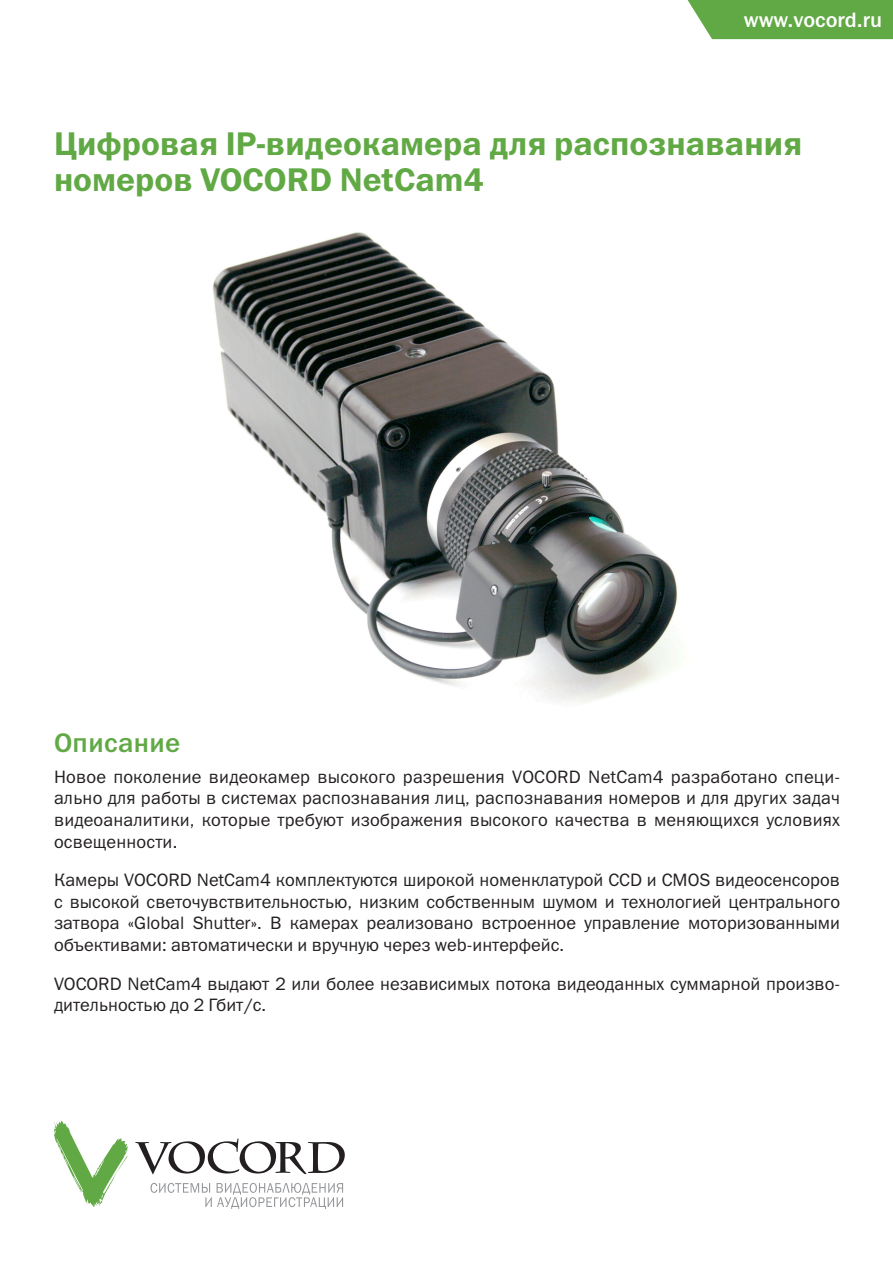
<style>
.page{position:relative;width:893px;height:1263px;background:#fff}
.page>*{position:absolute;margin:0;border:0;box-sizing:border-box;transform-origin:0 0}
.t1{font:33px/36px "Franklin Gothic Demi C";color:#61a945}
.t2{font:27px "Franklin Gothic Medium C";letter-spacing:.015em;color:#61a945}
.t3{font:21px "Franklin Gothic Medium C";color:#fff}
.t4{font:18px/21.6px "Franklin Gothic Book C";color:#231f20;text-align:justify}
</style>
<div class="page">
<div style="left:688px;top:0;width:205px;height:39px;background:#61a945"></div>
<svg style="left:135px;top:1138px;width:210px;height:37px"></svg>
<svg style="left:54px;top:1121px;width:74px;height:86px"></svg>
<svg style="left:150px;top:1183px;width:193px;height:26px"></svg>
<img style="left:212px;top:232px;width:465px;height:471px">
<p class="t3" style="left:744px;top:8px;width:140px">www.vocord.ru</p>
<p class="t1" style="left:54px;top:125px;width:750px">Цифровая IP-видеокамера для распознавания номеров VOCORD NetСam4</p>
<p class="t2" style="left:54px;top:728px;width:128px">Описание</p>
<p class="t4" style="left:54px;top:765px;width:787px">Новое поколение видеокамер высокого разрешения VOCORD NetCam4 разработано специ&shy;ально для работы в системах распознавания лиц, распознавания номеров и для других задач видеоаналитики, которые требуют изображения высокого качества в меняющихся условиях освещенности.</p>
<p class="t4" style="left:54px;top:869px;width:787px">Камеры VOCORD NetCam4 комплектуются широкой номенклатурой CCD и CMOS видеосенсоров с высокой светочувствительностью, низким собственным шумом и технологией центрального затвора «Global Shutter». В камерах реализовано встроенное управление моторизованными объективами: автоматически и вручную через web-интерфейс.</p>
<p class="t4" style="left:54px;top:972px;width:787px">VOCORD NetCam4 выдают 2 или более независимых потока видеоданных суммарной произво&shy;дительностью до 2 Гбит/с.</p>
</div>
